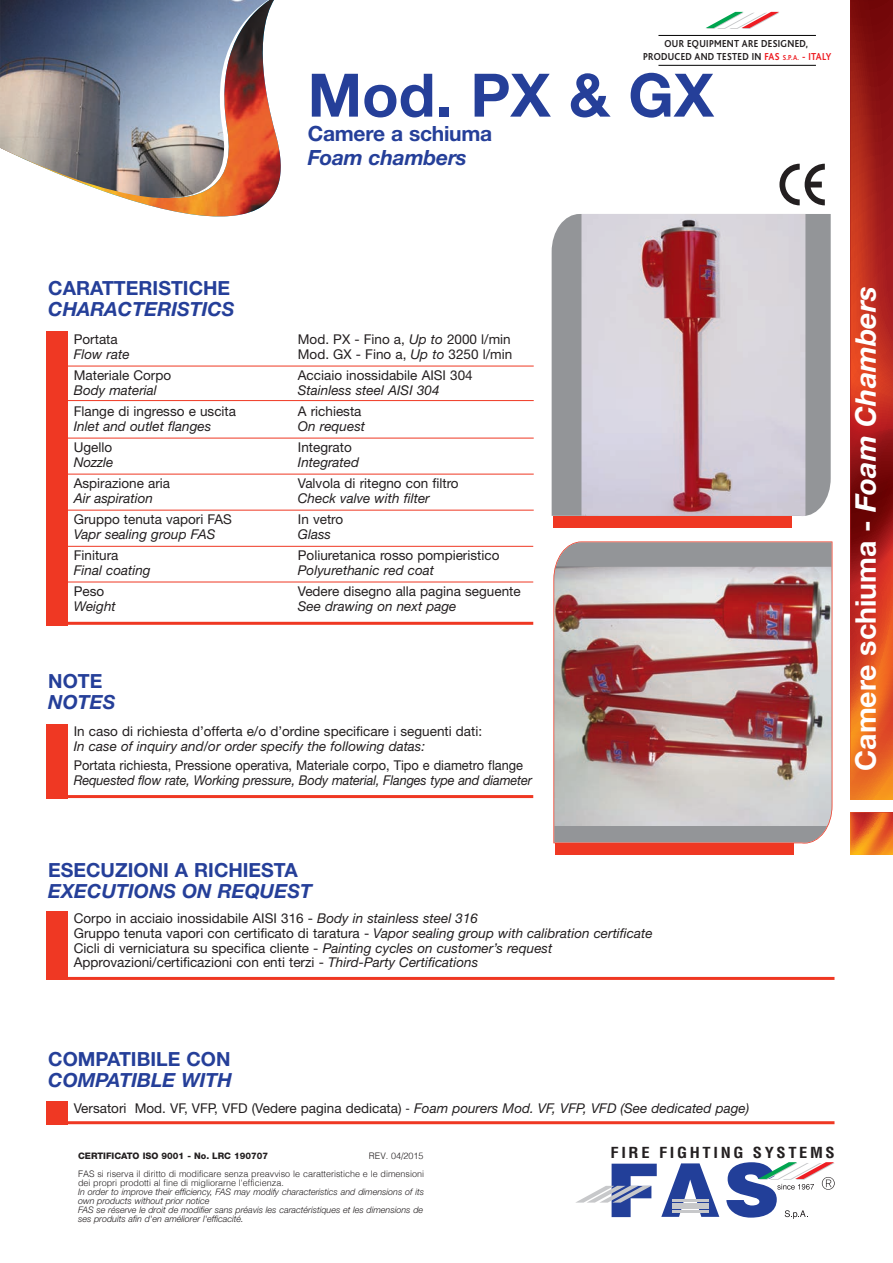
<style>
.page{position:relative;width:893px;height:1263px;background:#fff}
.page>*{position:absolute;margin:0;border:0;box-sizing:border-box;transform-origin:0 0}
.t1{font:700 60px "Helvetica Neue";color:#253f99}
.t2{font:700 28.5px "Helvetica Neue";color:#fff}
.t3{font:700 21px "Helvetica Neue";letter-spacing:-.01em;color:#253f99}
.t4{font:italic 700 21px "Helvetica Neue";letter-spacing:-.01em;color:#253f99}
.t5{font:700 19.5px "Helvetica Neue";color:#253f99}
.t6{font:italic 700 19.5px "Helvetica Neue";color:#253f99}
.t7{font:700 condensed 14.85px "Helvetica";letter-spacing:.16em;color:#231f20;scale:1.11 1}
.t8{font:13.5px/14.7px "Helvetica Neue";color:#231f20}
.t9{font:italic 13.5px "Helvetica Neue";color:#231f20}
.t10{font:13.5px "Helvetica Neue";color:#231f20;scale:.95 1}
.t11{font:italic 13.5px "Helvetica Neue";color:#231f20;scale:.95 1}
.t12{font:700 10.65px/12.9px "Bliss";letter-spacing:.035em;color:#231f20;text-align:center;scale:.9 1}
.t13{font:italic 300 9px/9px "Helvetica Neue";color:#231f20}
.t14{font:300 9px/9px "Helvetica";color:#231f20}
.t15{font:800 9px "Helvetica Neue";color:#231f20}
.s1{color:#ee1d23}
.s2{font-size:7.5px;color:#ee1d23}
.s3{font-style:italic}
.s4{font-family:"Helvetica"}
</style>
<div class="page">
<svg style="left:850px;top:0;width:43px;height:784px;background:#b32d1a"></svg>
<svg style="left:576px;top:1163px;width:143px;height:54px"></svg>
<svg style="left:726px;top:1162px;width:109px;height:57px"></svg>
<div style="left:47px;top:331px;width:21px;height:294px;background:#ef3823"></div>
<hr style="left:59px;top:366px;width:475px;height:1px;background:#ef3823">
<hr style="left:59px;top:400px;width:475px;height:1px;background:#ef3823">
<hr style="left:59px;top:438px;width:475px;height:1px;background:#ef3823">
<hr style="left:59px;top:474px;width:475px;height:1px;background:#ef3823">
<hr style="left:59px;top:546px;width:474px;height:1px;background:#ef3823">
<hr style="left:59px;top:510px;width:475px;height:1px;background:#ef3823">
<div style="left:47px;top:912px;width:21px;height:68px;background:#ef3823"></div>
<div style="left:47px;top:724px;width:21px;height:74px;background:#ef3823"></div>
<div style="left:555px;top:843px;width:238px;height:12px;background:#ef3823"></div>
<img style="left:553px;top:541px;width:279px;height:302px">
<hr style="left:60px;top:622px;width:473px;height:3px;background:#ef3823">
<hr style="left:59px;top:977px;width:775px;height:3px;background:#ef3823">
<hr style="left:59px;top:795px;width:474px;height:3px;background:#ef3823">
<div style="left:553px;top:516px;width:239px;height:11px;background:#ef3823"></div>
<div style="left:552px;top:214px;width:279px;height:302px;background:#939598"></div>
<img style="left:581px;top:214px;width:224px;height:302px">
<svg style="left:850px;top:812px;width:43px;height:43px;background:#e56921"></svg>
<hr style="left:59px;top:582px;width:474px;height:1px;background:#ef3823">
<img style="left:124px;top:0;width:157px;height:217px">
<img style="left:0;top:0;width:268px;height:198px">
<div style="left:47px;top:1101px;width:21px;height:24px;background:#ef3823"></div>
<hr style="left:59px;top:1121px;width:775px;height:3px;background:#ef3823">
<hr style="left:658px;top:65px;width:158px;height:1px;background:#000">
<hr style="left:658px;top:35px;width:158px;height:1px;background:#000">
<svg style="left:706px;top:12px;width:73px;height:17px"></svg>
<svg style="left:779px;top:164px;width:46px;height:41px"></svg>
<p class="t12" style="left:643px;top:37px;width:211px">OUR EQUIPMENT ARE DESIGNED,<br>PRODUCED AND TESTED IN <span class="s1">FAS</span> <span class="s2">S.P.A.</span> <span class="s1">- ITALY</span></p>
<h1 class="t1" style="left:308px;top:58px;width:408px">Mod. PX &amp; GX</h1>
<h3 class="t3" style="left:308px;top:120px;width:186px">Camere a schiuma</h3>
<h3 class="t4" style="left:308px;top:144px;width:161px">Foam chambers</h3>
<h3 class="t5" style="left:48px;top:276px;width:183px">CARATTERISTICHE</h3>
<h3 class="t6" style="left:48px;top:297px;width:188px">CHARACTERISTICS</h3>
<p class="t8" style="left:74px;top:331px;width:45px">Portata</p>
<p class="t9" style="left:74px;top:346px;width:57px">Flow rate</p>
<p class="t8" style="left:74px;top:367px;width:99px">Materiale Corpo</p>
<p class="t9" style="left:74px;top:382px;width:85px">Body material</p>
<p class="t8" style="left:74px;top:403px;width:164px">Flange di ingresso e uscita</p>
<p class="t9" style="left:74px;top:418px;width:139px">Inlet and outlet flanges</p>
<p class="t8" style="left:74px;top:439px;width:40px">Ugello</p>
<p class="t9" style="left:74px;top:454px;width:41px">Nozzle</p>
<p class="t8" style="left:74px;top:475px;width:98px">Aspirazione aria</p>
<p class="t9" style="left:74px;top:490px;width:81px">Air aspiration</p>
<p class="t8" style="left:74px;top:511px;width:160px">Gruppo tenuta vapori FAS</p>
<p class="t9" style="left:74px;top:526px;width:143px">Vapr sealing group FAS</p>
<p class="t8" style="left:74px;top:547px;width:46px">Finitura</p>
<p class="t9" style="left:74px;top:562px;width:78px">Final coating</p>
<p class="t8" style="left:74px;top:583px;width:32px">Peso</p>
<p class="t9" style="left:74px;top:598px;width:44px">Weight</p>
<h3 class="t5" style="left:48px;top:669px;width:56px">NOTE</h3>
<h3 class="t6" style="left:48px;top:690px;width:69px">NOTES</h3>
<p class="t8" style="left:298px;top:331px;width:216px">Mod. PX - Fino a, <span class="s3">Up to</span> 2000 l/min<br>Mod. GX - Fino a, <span class="s3">Up to</span> 3250 l/min</p>
<p class="t8" style="left:298px;top:367px;width:176px">Acciaio inossidabile AISI 304</p>
<p class="t9" style="left:298px;top:382px;width:143px">Stainless steel AISI 304</p>
<p class="t8" style="left:298px;top:403px;width:65px">A richiesta</p>
<p class="t9" style="left:298px;top:418px;width:69px">On request</p>
<p class="t8" style="left:298px;top:439px;width:55px">Integrato</p>
<p class="t9" style="left:298px;top:454px;width:63px">Integrated</p>
<p class="t8" style="left:298px;top:475px;width:162px">Valvola di ritegno con filtro</p>
<p class="t9" style="left:298px;top:490px;width:133px">Check valve with filter</p>
<p class="t8" style="left:298px;top:511px;width:47px">In vetro</p>
<p class="t9" style="left:298px;top:526px;width:35px">Glass</p>
<p class="t8" style="left:298px;top:547px;width:203px">Poliuretanica rosso pompieristico</p>
<p class="t9" style="left:298px;top:562px;width:138px">Polyurethanic red coat</p>
<p class="t8" style="left:298px;top:583px;width:224px">Vedere disegno alla pagina seguente</p>
<p class="t9" style="left:298px;top:598px;width:160px">See drawing on next page</p>
<p class="t8" style="left:74px;top:724px;width:410px">In caso di richiesta d’offerta e/o d’ordine specificare i seguenti dati:</p>
<p class="t9" style="left:74px;top:738px;width:353px">In case of inquiry and/or order specify the following datas:</p>
<p class="t10" style="left:74px;top:757px;width:474px">Portata richiesta, Pressione operativa, Materiale corpo, Tipo e diametro flange</p>
<p class="t11" style="left:74px;top:772px;width:484px">Requested flow rate, Working pressure, Body material, Flanges type and diameter</p>
<h3 class="t5" style="left:48px;top:858px;width:251px">ESECUZIONI A RICHIESTA</h3>
<h3 class="t6" style="left:48px;top:879px;width:265px">EXECUTIONS ON REQUEST</h3>
<p class="t8" style="left:74px;top:911px;width:580px">Corpo in acciaio inossidabile AISI 316 - <span class="s3">Body in stainless steel 316<br></span>Gruppo tenuta vapori con certificato di taratura - <span class="s3">Vapor sealing group with calibration certificate </span>Cicli di verniciatura su specifica cliente - <span class="s3">Painting cycles on customer’s request </span>Approvazioni/certificazioni con enti terzi - <span class="s3">Third-Party Certifications</span></p>
<h2 class="t2" style="left:848px;top:771px;width:486px;rotate:-90deg">Camere schiuma - <span class="s3">Foam Chambers</span></h2>
<h3 class="t5" style="left:48px;top:1047px;width:184px">COMPATIBILE CON</h3>
<h3 class="t6" style="left:48px;top:1068px;width:185px">COMPATIBLE WITH</h3>
<p class="t8" style="left:74px;top:1100px;width:677px">Versatori Mod. VF, VFP, VFD (Vedere pagina dedicata) <span class="s4">-</span> <span class="s3">Foam pourers Mod. VF, VFP, VFD (See dedicated page)</span></p>
<p class="t15" style="left:78px;top:1151px;width:192px">CERTIFICATO ISO 9001 - No. LRC 190707</p>
<p class="t14" style="left:369px;top:1151px;width:56px">REV. 04/2015</p>
<p class="t14" style="left:78px;top:1168px;width:348px">FAS si riserva il diritto di modificare senza preavviso le caratteristiche e le dimensioni dei propri prodotti al fine di migliorarne l'efficienza.</p>
<p class="t13" style="left:78px;top:1187px;width:348px">In order to improve their efficiency, FAS may modify characteristics and dimensions of its own products without prior notice<br>FAS se réserve le droit de modifier sans préavis les caractéristiques et les dimensions de ses produits afin d'en améliorer l'efficacité.</p>
<p class="t7" style="left:610px;top:1144px;width:204px">FIRE FIGHTING SYSTEMS</p>
</div>
